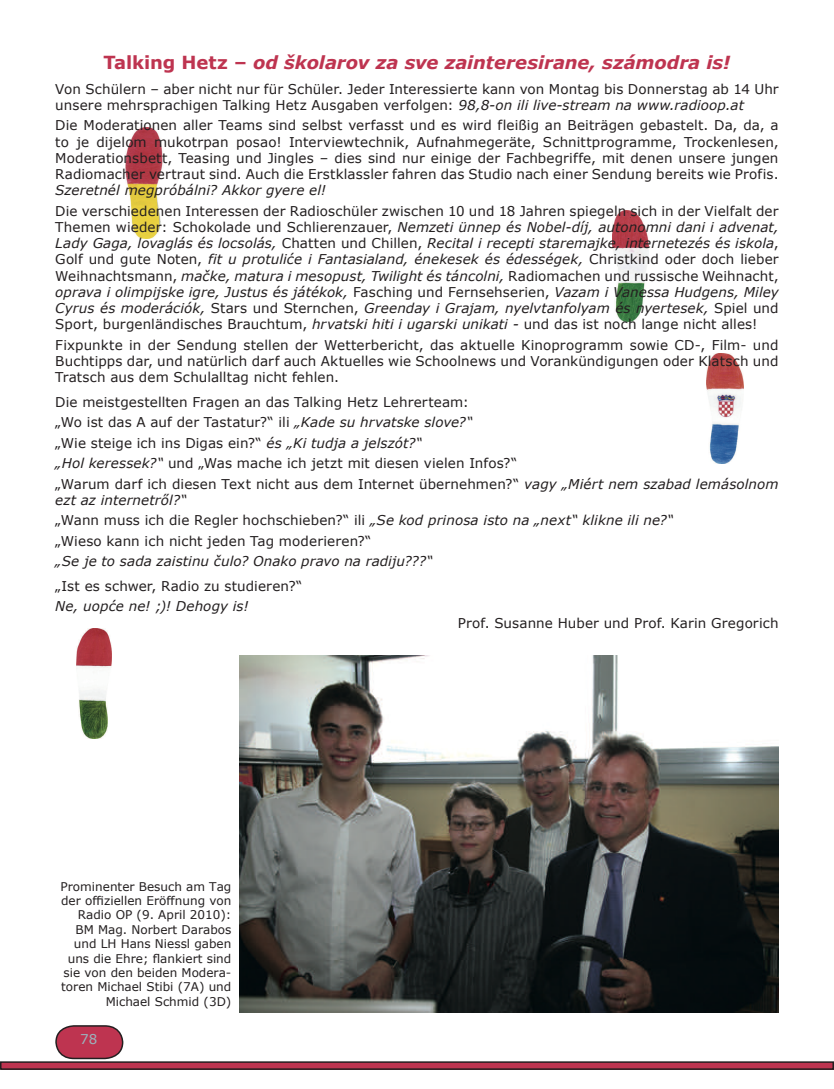
<style>
.page{position:relative;width:834px;height:1089px;background:#fff}
.page>*{position:absolute;margin:0;border:0;box-sizing:border-box;transform-origin:0 0}
.t1{font:italic 700 18px "Verdana";letter-spacing:-.005em;color:#be3450}
.t2{font:13.5px/16.2px "Verdana";letter-spacing:.005em;color:#231f20}
.t3{font:italic 13.5px/16.2px "Verdana";letter-spacing:.005em;color:#231f20;text-align:justify}
.t4{font:13.5px "Verdana";color:#9bb4bd}
.t5{font:12px/14.4px "Verdana";color:#231f20;text-align:right}
.s1{font-style:normal}
.s2{font-style:italic}
</style>
<div class="page">
<div style="left:1px;top:1062px;width:832px;height:7px;background:#be3450"></div>
<div style="left:0;top:1061px;width:833px;height:8px;border:2px solid #231f20"></div>
<svg style="left:55px;top:1025px;width:69px;height:34px;background:#b54b60"></svg>
<img style="left:125px;top:128px;width:38px;height:110px">
<img style="left:612px;top:210px;width:36px;height:111px">
<img style="left:77px;top:628px;width:34px;height:111px">
<img style="left:706px;top:353px;width:37px;height:110px">
<img style="left:240px;top:656px;width:538px;height:356px">
<h1 class="t1" style="left:103px;top:51px;width:628px"><span class="s1">Talking Hetz –</span> od školarov za sve zainteresirane, számodra is!</h1>
<p class="t2" style="left:55px;top:80px;width:724px">Von Schülern – aber nicht nur für Schüler. Jeder Interessierte kann von Montag bis Donnerstag ab 14 Uhr unsere mehrsprachigen Talking Hetz Ausgaben verfolgen: <span class="s2">98,8-on ili live-stream na www.radioop.at</span></p>
<p class="t2" style="left:55px;top:117px;width:724px;text-align:justify">Die Moderationen aller Teams sind selbst verfasst und es wird fleißig an Beiträgen gebastelt. Da, da, a to je dijelom mukotrpan posao! Interviewtechnik, Aufnahmegeräte, Schnittprogramme, Trockenlesen, Moderationsbett, Teasing und Jingles – dies sind nur einige der Fachbegriffe, mit denen unsere jungen Radiomacher vertraut sind. Auch die Erstklassler fahren das Studio nach einer Sendung bereits wie Profis.</p>
<p class="t3" style="left:55px;top:182px;width:272px">Szeretnél megpróbálni? Akkor gyere el!</p>
<p class="t3" style="left:55px;top:202px;width:724px"><span class="s1">Die verschiedenen Interessen der Radioschüler zwischen 10 und 18 Jahren spiegeln sich in der Vielfalt der Themen wieder: Schokolade und Schlierenzauer,</span> Nemzeti ünnep és Nobel-díj, autonomni dani i advenat, Lady Gaga, lovaglás és locsolás, <span class="s1">Chatten und Chillen,</span> Recital i recepti staremajke, internetezés és iskola<span class="s1">, Golf und gute Noten,</span> fit u protuliće i Fantasialand, énekesek és édességek, <span class="s1">Christkind oder doch lieber Weihnachtsmann,</span> mačke, matura i mesopust, Twilight és táncolni, <span class="s1">Radiomachen und russische Weihnacht, </span>oprava i olimpijske igre, Justus és játékok, <span class="s1">Fasching und Fernsehserien,</span> Vazam i Vanessa Hudgens, Miley Cyrus és moderációk, <span class="s1">Stars und Sternchen,</span> Greenday i Grajam, nyelvtanfolyam és nyertesek, <span class="s1">Spiel und Sport, burgenländisches Brauchtum,</span> hrvatski hiti i ugarski unikati - <span class="s1">und das ist noch lange nicht alles!</span></p>
<p class="t2" style="left:55px;top:336px;width:724px;text-align:justify">Fixpunkte in der Sendung stellen der Wetterbericht, das aktuelle Kinoprogramm sowie CD-, Film- und Buchtipps dar, und natürlich darf auch Aktuelles wie Schoolnews und Vorankündigungen oder Klatsch und Tratsch aus dem Schulalltag nicht fehlen.</p>
<p class="t2" style="left:55px;top:391px;width:724px;line-height:20.4px">Die meistgestellten Fragen an das Talking Hetz Lehrerteam:<br>„Wo ist das A auf der Tastatur?“ ili <span class="s2">„Kade su hrvatske slove?“<br></span>„Wie steige ich ins Digas ein?“ <span class="s2">és „Ki tudja a jelszót?“<br>„Hol keressek?“</span> und „Was mache ich jetzt mit diesen vielen Infos?“<br>„Warum darf ich diesen Text nicht aus dem Internet übernehmen?“ <span class="s2">vagy „Miért nem szabad lemásolnom</span></p>
<p class="t2" style="left:55px;top:489px;width:619px;line-height:20.4px"><span class="s2">ezt az internetről?“<br></span>„Wann muss ich die Regler hochschieben?“ ili <span class="s2">„Se kod prinosa isto na „next“ klikne ili ne?“ </span>„Wieso kann ich nicht jeden Tag moderieren?“</p>
<p class="t3" style="left:55px;top:552px;width:379px">„Se je to sada zaistinu čulo? Onako pravo na radiju???“</p>
<p class="t2" style="left:55px;top:577px;width:248px">„Ist es schwer, Radio zu studieren?“</p>
<p class="t3" style="left:55px;top:598px;width:195px">Ne, uopće ne! ;)! Dehogy is!</p>
<p class="t2" style="left:458px;top:614px;width:322px">Prof. Susanne Huber und Prof. Karin Gregorich</p>
<p class="t5" style="left:61px;top:878px;width:172px">Prominenter Besuch am Tag der offiziellen Eröffnung von<br>Radio OP (9. April 2010):<br>BM Mag. Norbert Darabos und LH Hans Niessl gaben uns die Ehre; flankiert sind sie von den beiden Modera&shy;toren Michael Stibi (7A) und<br>Michael Schmid (3D)</p>
<p class="t4" style="left:80px;top:1030px;width:19px">78</p>
</div>
